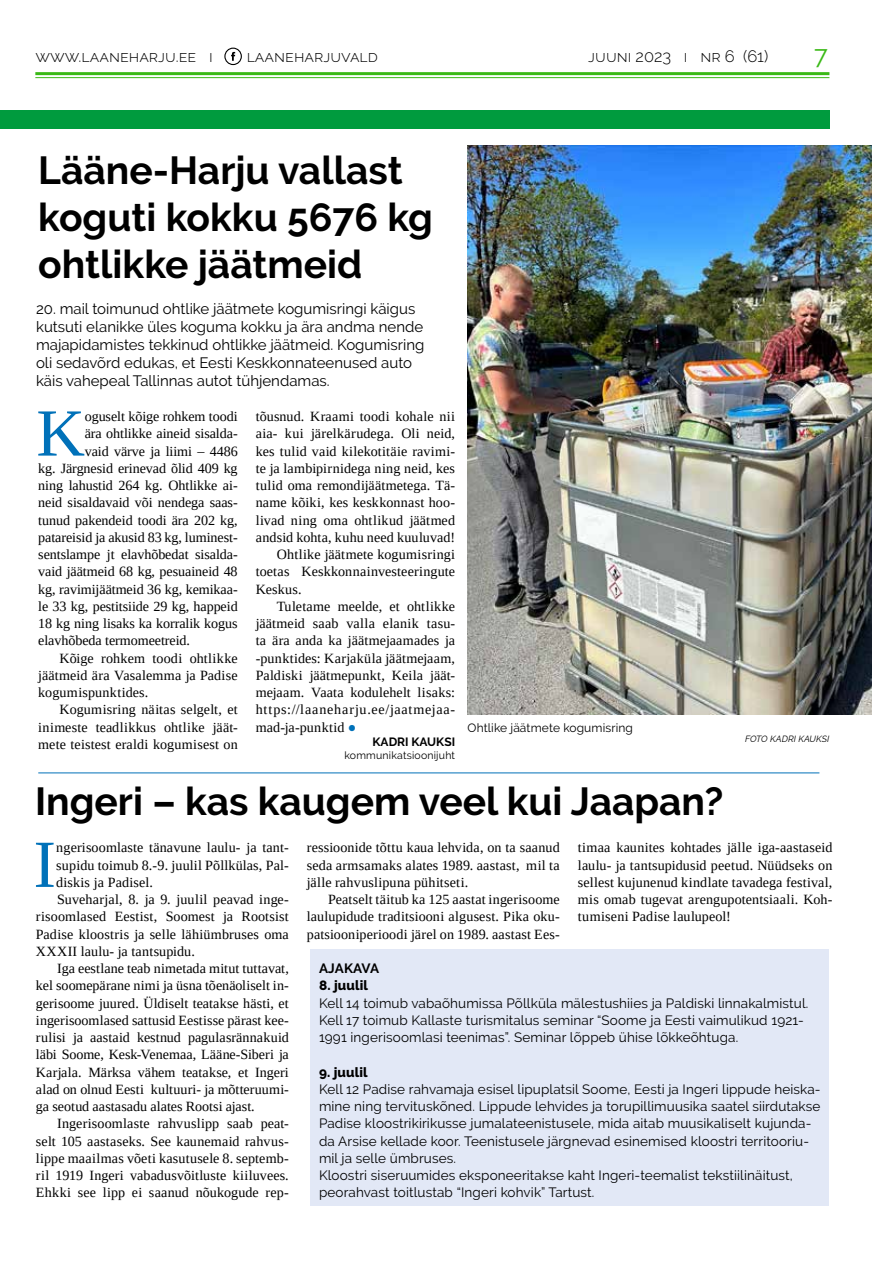
<style>
.page{position:relative;width:872px;height:1263px;background:#fff}
.page>*{position:absolute;margin:0;border:0;box-sizing:border-box;transform-origin:0 0}
.t1{font:67.5px "Tinos";color:#0071b9}
.t2{font:700 39px/46.8px "Raleway";color:#000}
.t3{font:25.5px "Raleway";color:#3ab916}
.t4{font:300 16.5px "Raleway";color:#000}
.t5{font:15px/18px "Raleway";color:#000}
.t6{font:14.1px/17.2px "Tinos";letter-spacing:.005em;color:#000;text-align:justify}
.t7{font:14.1px "Tinos";letter-spacing:.055em;color:#000}
.t8{font:13.5px/17.2px "Raleway";letter-spacing:.01em;color:#000}
.t9{font:800 13.5px "Raleway";letter-spacing:.01em;color:#000}
.t10{font:700 13.5px "Raleway";color:#000}
.t11{font:12px "Raleway";letter-spacing:.01em;color:#000}
.t12{font:700 12px "Raleway";color:#000}
.t13{font:10.5px "Raleway";letter-spacing:.02em;color:#000}
.t14{font:italic 9px "Raleway";letter-spacing:.01em;color:#000}
.s1{color:#0071b9}
</style>
<div class="page">
<svg style="left:224px;top:48px;width:18px;height:17px"></svg>
<hr style="left:35px;top:72px;width:794px;height:3px;background:#3ab916">
<hr style="left:35px;top:77px;width:794px;height:1px;background:#3ab916">
<div style="left:0;top:111px;width:829px;height:18px;background:#009b3e"></div>
<img style="left:467px;top:146px;width:405px;height:568px">
<hr style="left:38px;top:772px;width:781px;height:1px;background:#0071b9">
<div style="left:310px;top:950px;width:519px;height:256px;background:#e2e8f6"></div>
<p class="t4" style="left:35px;top:47px;width:179px">www.laaneharju.ee i</p>
<p class="t4" style="left:247px;top:47px;width:133px">laaneharjuvald</p>
<p class="t4" style="left:588px;top:47px;width:181px">juuni 2023 i nr 6 (61)</p>
<h3 class="t3" style="left:814px;top:40px;width:15px">7</h3>
<h2 class="t2" style="left:38px;top:147px;width:396px">Lääne-Harju vallast koguti kokku 5676 kg ohtlikke jäätmeid</h2>
<p class="t5" style="left:36px;top:300px;width:390px">20. mail toimunud ohtlike jäätmete kogumisringi käigus kutsuti elanikke üles koguma kokku ja ära andma nende majapidamistes tekkinud ohtlikke jäätmeid. Kogumisring oli sedavõrd edukas, et Eesti Keskkonnateenused auto käis vahepeal Tallinnas autot tühjendamas.</p>
<h1 class="t1" style="left:36px;top:389px;width:50px">K</h1>
<p class="t6" style="left:85px;top:408px;width:154px">oguselt kõige rohkem toodi</p>
<p class="t6" style="left:85px;top:425px;width:154px">ära ohtlikke aineid sisalda-</p>
<p class="t6" style="left:85px;top:442px;width:154px">vaid värve ja liimi – 4486</p>
<p class="t6" style="left:38px;top:459px;width:201px">kg. Järgnesid erinevad õlid 409 kg</p>
<p class="t6" style="left:38px;top:477px;width:201px">ning lahustid 264 kg. Ohtlikke ai-</p>
<p class="t6" style="left:38px;top:494px;width:201px">neid sisaldavaid või nendega saas-</p>
<p class="t6" style="left:38px;top:511px;width:201px">tunud pakendeid toodi ära 202 kg,</p>
<p class="t6" style="left:38px;top:528px;width:201px">patareisid ja akusid 83 kg, luminest-</p>
<p class="t6" style="left:38px;top:546px;width:201px">sentslampe jt elavhõbedat sisalda-</p>
<p class="t6" style="left:38px;top:563px;width:201px">vaid jäätmeid 68 kg, pesuaineid 48</p>
<p class="t6" style="left:38px;top:580px;width:201px">kg, ravimijäätmeid 36 kg, kemikaa-</p>
<p class="t6" style="left:38px;top:597px;width:201px">le 33 kg, pestitsiide 29 kg, happeid</p>
<p class="t6" style="left:38px;top:615px;width:201px">18 kg ning lisaks ka korralik kogus</p>
<p class="t6" style="left:38px;top:632px;width:153px">elavhõbeda termomeetreid.</p>
<p class="t6" style="left:60px;top:649px;width:180px">Kõige rohkem toodi ohtlikke</p>
<p class="t6" style="left:38px;top:666px;width:201px">jäätmeid ära Vasalemma ja Padise</p>
<p class="t6" style="left:38px;top:684px;width:111px">kogumispunktides.</p>
<p class="t6" style="left:60px;top:701px;width:180px">Kogumisring näitas selgelt, et</p>
<p class="t6" style="left:38px;top:718px;width:201px">inimeste teadlikkus ohtlike jäät-</p>
<p class="t6" style="left:38px;top:735px;width:201px">mete teistest eraldi kogumisest on</p>
<p class="t6" style="left:256px;top:408px;width:201px">tõusnud. Kraami toodi kohale nii</p>
<p class="t6" style="left:256px;top:425px;width:201px">aia- kui järelkärudega. Oli neid,</p>
<p class="t6" style="left:256px;top:442px;width:201px">kes tulid vaid kilekotitäie ravimi-</p>
<p class="t6" style="left:256px;top:459px;width:201px">te ja lambipirnidega ning neid, kes</p>
<p class="t6" style="left:256px;top:477px;width:201px">tulid oma remondijäätmetega. Tä-</p>
<p class="t6" style="left:256px;top:494px;width:201px">name kõiki, kes keskkonnast hoo-</p>
<p class="t6" style="left:256px;top:511px;width:201px">livad ning oma ohtlikud jäätmed</p>
<p class="t6" style="left:256px;top:528px;width:201px">andsid kohta, kuhu need kuuluvad!</p>
<p class="t6" style="left:277px;top:546px;width:180px">Ohtlike jäätmete kogumisringi</p>
<p class="t6" style="left:256px;top:563px;width:201px">toetas Keskkonnainvesteeringute</p>
<p class="t6" style="left:256px;top:580px;width:47px">Keskus.</p>
<p class="t6" style="left:277px;top:597px;width:180px">Tuletame meelde, et ohtlikke</p>
<p class="t6" style="left:256px;top:615px;width:201px">jäätmeid saab valla elanik tasu-</p>
<p class="t6" style="left:256px;top:632px;width:201px">ta ära anda ka jäätmejaamades ja</p>
<p class="t6" style="left:256px;top:649px;width:201px">-punktides: Karjaküla jäätmejaam,</p>
<p class="t6" style="left:256px;top:666px;width:201px">Paldiski jäätmepunkt, Keila jäät-</p>
<p class="t6" style="left:256px;top:684px;width:201px">mejaam. Vaata kodulehelt lisaks:</p>
<p class="t7" style="left:256px;top:700px;width:201px">https://laaneharju.ee/jaatmejaa-</p>
<p class="t6" style="left:256px;top:718px;width:102px">mad-ja-punktid <span class="s1">●</span></p>
<p class="t12" style="left:372px;top:735px;width:84px">KADRI KAUKSI</p>
<p class="t13" style="left:344px;top:749px;width:112px">kommunikatsioonijuht</p>
<p class="t11" style="left:467px;top:720px;width:167px">Ohtlike jäätmete kogumisring</p>
<p class="t14" style="left:745px;top:734px;width:86px">FOTO KADRI KAUKSI</p>
<h2 class="t2" style="left:35px;top:778px;width:690px">Ingeri – kas kaugem veel kui Jaapan?</h2>
<p class="t6" style="left:578px;top:839px;width:256px">timaa kaunites kohtades jälle iga-aastaseid laulu- ja tantsupidusid peetud. Nüüdseks on sellest kujunenud kindlate tavadega festival, mis omab tugevat arengupotentsiaali. Koh&shy;tumiseni Padise laulupeol!</p>
<h1 class="t1" style="left:34px;top:821px;width:24px">I</h1>
<p class="t6" style="left:56px;top:839px;width:234px">ngerisoomlaste tänavune laulu- ja tant-</p>
<p class="t6" style="left:307px;top:839px;width:254px">ressioonide tõttu kaua lehvida, on ta saanud seda armsamaks alates 1989. aastast, mil ta jälle rahvuslipuna pühitseti.</p>
<p class="t6" style="left:307px;top:891px;width:254px;text-indent:21px">Peatselt täitub ka 125 aastat ingerisoome laulupidude traditsiooni algusest. Pika oku&shy;patsiooniperioodi järel on 1989. aastast Ees-</p>
<p class="t6" style="left:56px;top:856px;width:234px">supidu toimub 8.-9. juulil Põllkülas, Pal-</p>
<p class="t6" style="left:56px;top:873px;width:98px">diskis ja Padisel.</p>
<p class="t6" style="left:57px;top:891px;width:233px">Suveharjal, 8. ja 9. juulil peavad inge-</p>
<p class="t6" style="left:36px;top:908px;width:254px">risoomlased Eestist, Soomest ja Rootsist</p>
<p class="t6" style="left:36px;top:925px;width:254px">Padise kloostris ja selle lähiümbruses oma</p>
<p class="t6" style="left:36px;top:942px;width:160px">XXXII laulu- ja tantsupidu.</p>
<p class="t6" style="left:57px;top:960px;width:233px">Iga eestlane teab nimetada mitut tuttavat,</p>
<p class="t6" style="left:36px;top:977px;width:254px">kel soomepärane nimi ja üsna tõenäoliselt in-</p>
<p class="t6" style="left:36px;top:994px;width:254px">gerisoome juured. Üldiselt teatakse hästi, et</p>
<p class="t6" style="left:36px;top:1011px;width:254px">ingerisoomlased sattusid Eestisse pärast kee-</p>
<p class="t6" style="left:36px;top:1029px;width:254px">rulisi ja aastaid kestnud pagulasrännakuid</p>
<p class="t6" style="left:36px;top:1046px;width:254px">läbi Soome, Kesk-Venemaa, Lääne-Siberi ja</p>
<p class="t6" style="left:36px;top:1063px;width:254px">Karjala. Märksa vähem teatakse, et Ingeri</p>
<p class="t6" style="left:36px;top:1080px;width:254px">alad on olnud Eesti kultuuri- ja mõtteruumi-</p>
<p class="t6" style="left:36px;top:1098px;width:220px">ga seotud aastasadu alates Rootsi ajast.</p>
<p class="t6" style="left:57px;top:1115px;width:233px">Ingerisoomlaste rahvuslipp saab peat-</p>
<p class="t6" style="left:36px;top:1132px;width:254px">selt 105 aastaseks. See kaunemaid rahvus-</p>
<p class="t6" style="left:36px;top:1149px;width:254px">lippe maailmas võeti kasutusele 8. septemb-</p>
<p class="t6" style="left:36px;top:1167px;width:254px">ril 1919 Ingeri vabadusvõitluste kiiluvees.</p>
<p class="t6" style="left:36px;top:1184px;width:254px">Ehkki see lipp ei saanud nõukogude rep-</p>
<p class="t10" style="left:319px;top:961px;width:62px">AJAKAVA</p>
<p class="t9" style="left:319px;top:978px;width:50px">8. juulil</p>
<p class="t8" style="left:319px;top:994px;width:491px">Kell 14 toimub vabaõhumissa Põllküla mälestushiies ja Paldiski linnakalmistul.<br>Kell 17 toimub Kallaste turismitalus seminar “Soome ja Eesti vaimulikud 1921-<br>1991 ingerisoomlasi teenimas”. Seminar lõppeb ühise lõkkeõhtuga.</p>
<p class="t9" style="left:319px;top:1064px;width:50px">9. juulil</p>
<p class="t8" style="left:319px;top:1080px;width:503px">Kell 12 Padise rahvamaja esisel lipuplatsil Soome, Eesti ja Ingeri lippude heiska&shy;mine ning tervituskõned. Lippude lehvides ja torupillimuusika saatel siirdutakse Padise kloostrikirikusse jumalateenistusele, mida aitab muusikaliselt kujunda&shy;da Arsise kellade koor. Teenistusele järgnevad esinemised kloostri territooriu&shy;mil ja selle ümbruses.<br>Kloostri siseruumides eksponeeritakse kaht Ingeri-teemalist tekstiilinäitust, peorahvast toitlustab “Ingeri kohvik” Tartust.</p>
</div>
